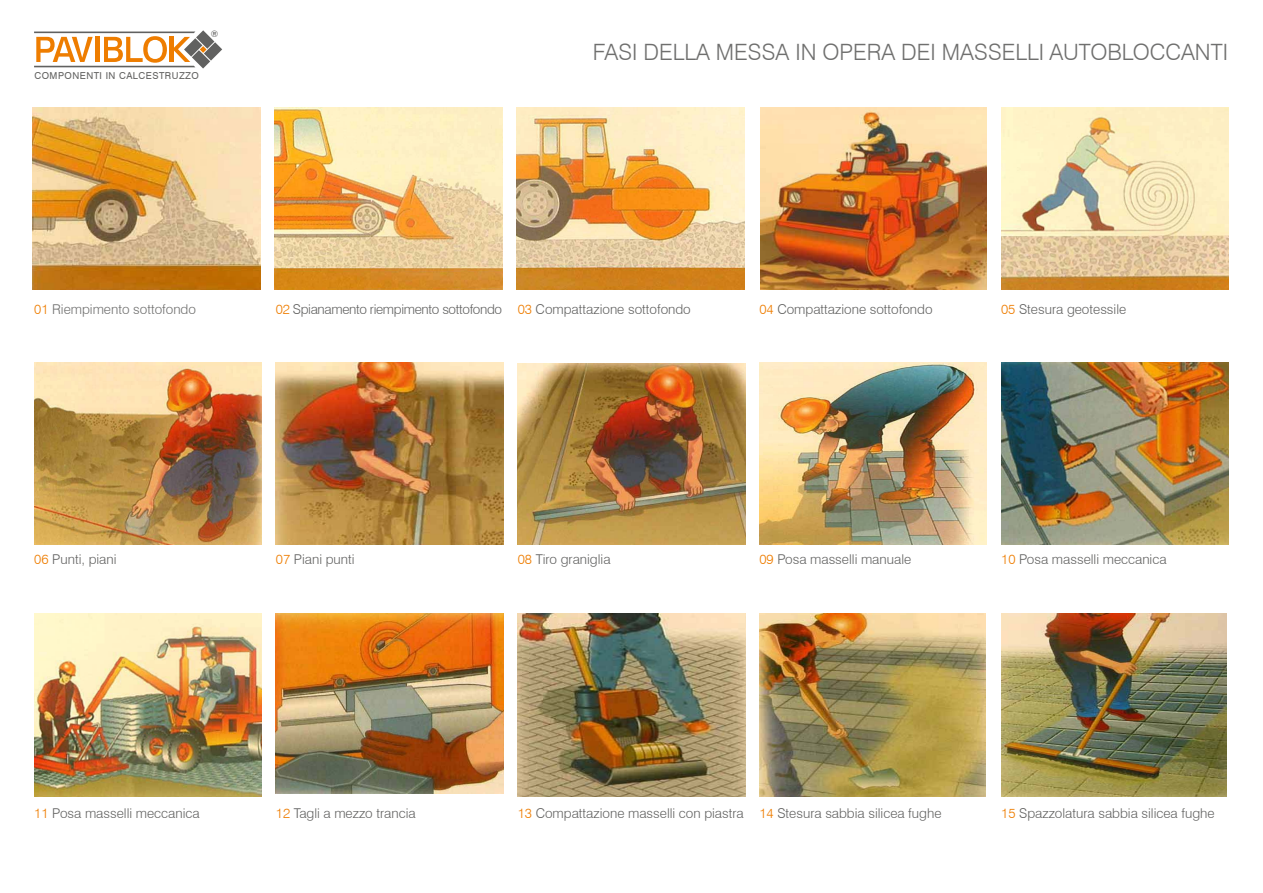
<style>
.page{position:relative;width:1263px;height:893px;background:#fff}
.page>*{position:absolute;margin:0;border:0;box-sizing:border-box;transform-origin:0 0}
.t1{font:300 22.5px "Swiss 721 BT";color:#6f6f6e}
.t2{font:300 13.5px "Swiss 721 BT";color:#616160}
.t3{font:300 13.5px "Swiss 721 BT";letter-spacing:-.025em;color:#616160}
.t4{font:300 13.5px "Swiss 721 BT";color:#6f6f6e}
.t5{font:9.6px "Swiss 721 BT";letter-spacing:.05em;color:#616160}
.t6{font:9px "Swiss 721 BT";color:#616160}
.s1{color:#ee7d00}
</style>
<div class="page">
<img style="left:34px;top:362px;width:227px;height:182px">
<img style="left:518px;top:363px;width:227px;height:181px">
<img style="left:759px;top:362px;width:228px;height:182px">
<img style="left:276px;top:362px;width:227px;height:182px">
<img style="left:1001px;top:362px;width:228px;height:182px">
<img style="left:759px;top:614px;width:227px;height:182px">
<img style="left:34px;top:614px;width:228px;height:182px">
<img style="left:276px;top:614px;width:227px;height:180px">
<img style="left:518px;top:614px;width:227px;height:182px">
<img style="left:1001px;top:614px;width:226px;height:182px">
<img style="left:760px;top:108px;width:226px;height:182px">
<img style="left:1001px;top:108px;width:228px;height:182px">
<img style="left:517px;top:108px;width:227px;height:182px">
<img style="left:275px;top:108px;width:227px;height:182px">
<img style="left:33px;top:108px;width:227px;height:182px">
<svg style="left:34px;top:30px;width:188px;height:39px"></svg>
<p class="t6" style="left:211px;top:28px;width:9px">®</p>
<p class="t5" style="left:34px;top:70px;width:166px">COMPONENTI IN CALCESTRUZZO</p>
<h1 class="t1" style="left:593px;top:38px;width:637px">FASI DELLA MESSA IN OPERA DEI MASSELLI AUTOBLOCCANTI</h1>
<p class="t4" style="left:34px;top:301px;width:163px"><span class="s1">01</span> Riempimento sottofondo</p>
<p class="t3" style="left:276px;top:301px;width:416px"><span class="s1">02</span> Spianamento riempimento sottofondo <span class="s1">03</span> Compattazione sottofondo</p>
<p class="t2" style="left:759px;top:301px;width:175px"><span class="s1">04</span> Compattazione sottofondo</p>
<p class="t2" style="left:1001px;top:301px;width:127px"><span class="s1">05</span> Stesura geotessile</p>
<p class="t2" style="left:34px;top:551px;width:84px"><span class="s1">06</span> Punti, piani</p>
<p class="t2" style="left:276px;top:551px;width:80px"><span class="s1">07</span> Piani punti</p>
<p class="t2" style="left:518px;top:551px;width:94px"><span class="s1">08</span> Tiro graniglia</p>
<p class="t2" style="left:759px;top:551px;width:153px"><span class="s1">09</span> Posa masselli manuale</p>
<p class="t2" style="left:1001px;top:551px;width:167px"><span class="s1">10</span> Posa masselli meccanica</p>
<p class="t2" style="left:34px;top:805px;width:167px"><span class="s1">11</span> Posa masselli meccanica</p>
<p class="t2" style="left:276px;top:805px;width:141px"><span class="s1">12</span> Tagli a mezzo trancia</p>
<p class="t2" style="left:518px;top:805px;width:425px"><span class="s1">13</span> Compattazione masselli con piastra <span class="s1">14</span> Stesura sabbia silicea fughe</p>
<p class="t2" style="left:1001px;top:805px;width:215px"><span class="s1">15</span> Spazzolatura sabbia silicea fughe</p>
</div>
